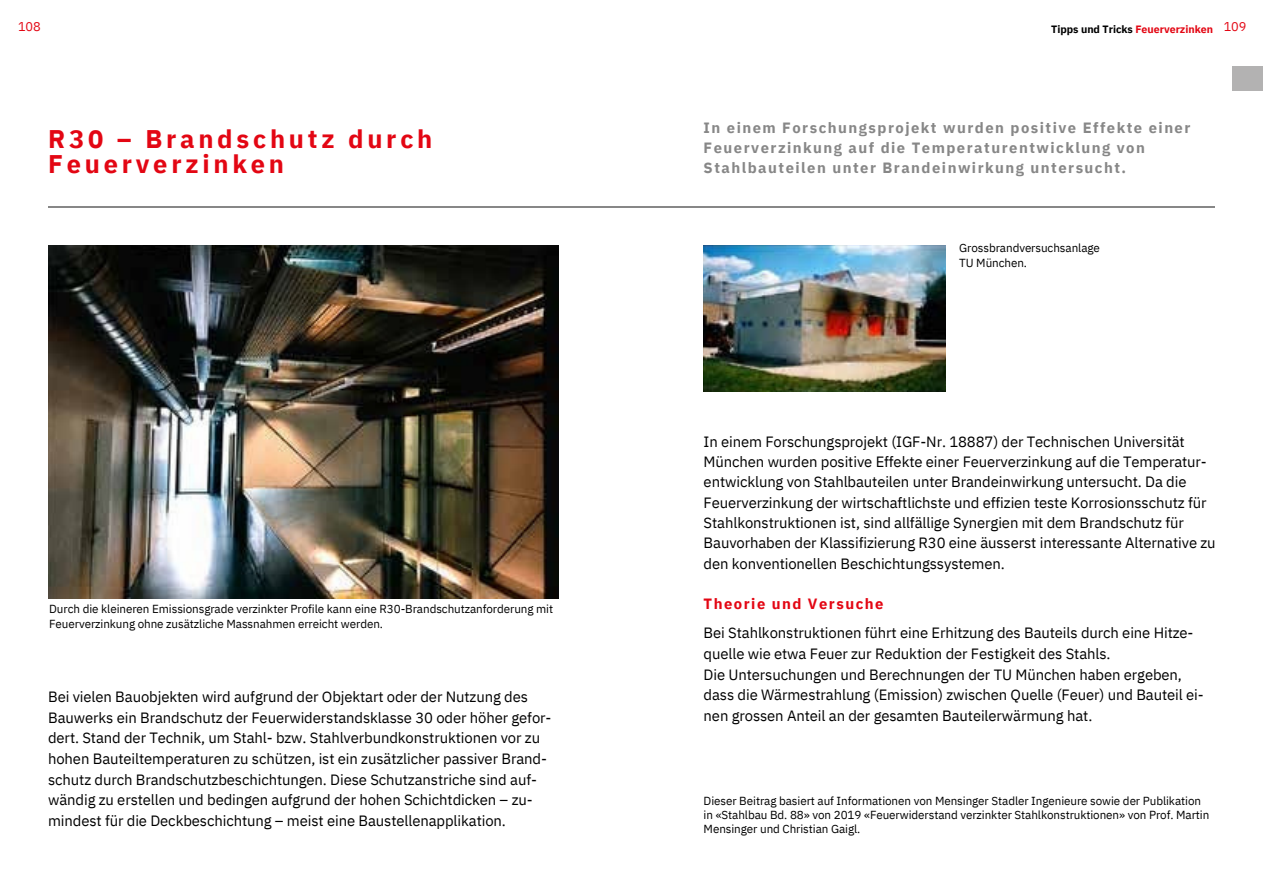
<style>
.page{position:relative;width:1263px;height:894px;background:#fff}
.page>*{position:absolute;margin:0;border:0;box-sizing:border-box;transform-origin:0 0}
.t1{font:700 25.5px/24.8px "IBM Plex Sans";letter-spacing:.15em;color:#e30613}
.t2{font:14.85px/20.7px "IBM Plex Sans";letter-spacing:-.005em;color:#000}
.t3{font:700 14.85px/20.2px "IBM Plex Sans";letter-spacing:.1em;color:#878787}
.t4{font:700 14.85px "IBM Plex Sans";letter-spacing:.1em;color:#e30613}
.t5{font:12.75px "IBM Plex Sans";letter-spacing:-.005em;color:#e30613}
.t6{font:11.7px/14.2px "IBM Plex Sans";letter-spacing:-.005em;color:#000}
.t7{font:700 10.65px "IBM Plex Sans";color:#000}
.s1{color:#e30613}
</style>
<div class="page">
<hr style="left:48px;top:206px;width:1167px;height:2px;background:#878787">
<div style="left:1233px;top:66px;width:30px;height:24px;background:#b3b2b2"></div>
<img style="left:48px;top:245px;width:511px;height:353px">
<img style="left:704px;top:245px;width:241px;height:146px">
<h4 class="t5" style="left:18px;top:18px;width:24px">108</h4>
<h2 class="t7" style="left:1051px;top:23px;width:163px">Tipps und Tricks <span class="s1">Feuerverzinken</span></h2>
<h3 class="t5" style="left:1224px;top:18px;width:24px">109</h3>
<h4 class="t1" style="left:48px;top:126px;width:386px">R30 – Brandschutz durch<br>Feuerverzinken</h4>
<h4 class="t6" style="left:49px;top:601px;width:505px">Durch die kleineren Emissionsgrade verzinkter Profile kann eine R30-Brandschutzanforderung mit<br>Feuerverzinkung ohne zusätzliche Massnahmen erreicht werden.</h4>
<p class="t2" style="left:48px;top:685px;width:505px">Bei vielen Bauobjekten wird aufgrund der Objektart oder der Nutzung des Bauwerks ein Brandschutz der Feuerwiderstandsklasse 30 oder höher gefor&shy;dert. Stand der Technik, um Stahl- bzw. Stahlverbundkonstruktionen vor zu hohen Bauteiltemperaturen zu schützen, ist ein zusätzlicher passiver Brand&shy;schutz durch Brandschutzbeschichtungen. Diese Schutzanstriche sind auf&shy;wändig zu erstellen und bedingen aufgrund der hohen Schichtdicken – zu&shy;mindest für die Deckbeschichtung – meist eine Baustellenapplikation.</p>
<p class="t3" style="left:704px;top:117px;width:488px">In einem Forschungsprojekt wurden positive Effekte einer<br>Feuerverzinkung auf die Temperaturentwicklung von<br>Stahlbauteilen unter Brandeinwirkung untersucht.</p>
<h3 class="t6" style="left:959px;top:240px;width:142px">Grossbrandversuchsanlage<br>TU München.</h3>
<h1 class="t2" style="left:704px;top:431px;width:513px;line-height:20.2px">In einem Forschungsprojekt (IGF-Nr. 18887) der Technischen Universität München wurden positive Effekte einer Feuerverzinkung auf die Temperatur&shy;entwicklung von Stahlbauteilen unter Brandeinwirkung untersucht. Da die Feuerverzinkung der wirtschaftlichste und effizien teste Korrosionsschutz für Stahlkonstruktionen ist, sind allfällige Synergien mit dem Brandschutz für Bauvorhaben der Klassifizierung R30 eine äusserst interessante Alternative zu den konventionellen Beschichtungssystemen.</h1>
<h2 class="t4" style="left:704px;top:593px;width:181px">Theorie und Versuche</h2>
<h4 class="t2" style="left:704px;top:622px;width:502px">Bei Stahlkonstruktionen führt eine Erhitzung des Bauteils durch eine Hitze&shy;quelle wie etwa Feuer zur Reduktion der Festigkeit des Stahls.<br>Die Untersuchungen und Berechnungen der TU München haben ergeben, dass die Wärmestrahlung (Emission) zwischen Quelle (Feuer) und Bauteil ei&shy;nen grossen Anteil an der gesamten Bauteilerwärmung hat.</h4>
<p class="t6" style="left:704px;top:793px;width:507px">Dieser Beitrag basiert auf Informationen von Mensinger Stadler Ingenieure sowie der Publikation in «Stahlbau Bd. 88» von 2019 «Feuerwiderstand verzinkter Stahlkonstruktionen» von Prof. Martin<br>Mensinger und Christian Gaigl.</p>
</div>
